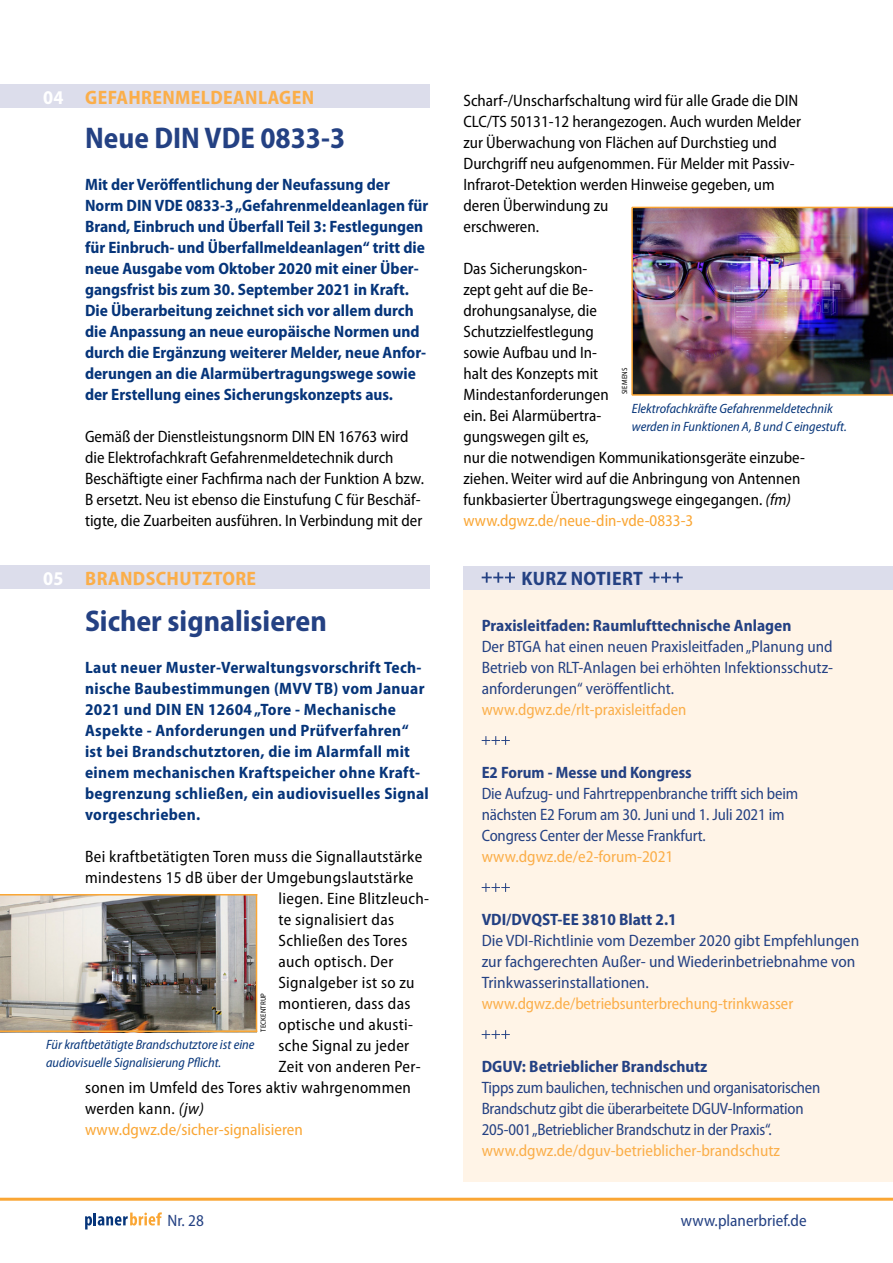
<style>
.page{position:relative;width:893px;height:1263px;background:#fff}
.page>*{position:absolute;margin:0;border:0;box-sizing:border-box;transform-origin:0 0}
.t1{font:700 semi-condensed 30px "Myriad Pro";color:#244183}
.t2{font:700 semi-condensed 19.5px "Myriad Pro";letter-spacing:.02em;color:#fbae49}
.t3{font:700 semi-condensed 19.5px "Myriad Pro";letter-spacing:.02em;color:#244183}
.t4{font:700 semi-condensed 19.5px "Myriad Pro";color:#fff}
.t5{font:semi-condensed 16.5px/21px "Myriad Pro";color:#000}
.t6{font:semi-condensed 16.5px/21px "Myriad Pro";letter-spacing:-.01em;color:#244183}
.t7{font:700 semi-condensed 16.5px/21px "Myriad Pro";color:#06357a}
.t8{font:semi-condensed 16.5px "Myriad Pro";letter-spacing:.02em;color:#000}
.t9{font:700 semi-condensed 16.5px/21px "Myriad Pro";letter-spacing:.02em;color:#06357a}
.t10{font:semi-condensed 16.5px "Myriad Pro";color:#fbae49}
.t11{font:700 semi-condensed 16.5px "Myriad Pro";color:#244183}
.t12{font:semi-condensed 16.5px "Myriad Pro";color:#faa634}
.t13{font:italic semi-condensed 13.5px/18px "Myriad Pro";color:#06357a}
.t14{font:semi-condensed 7.5px "Myriad Pro";letter-spacing:.02em;color:#000}
.s1{font-style:italic}
.s2{color:#faa634}
</style>
<div class="page">
<div style="left:463px;top:567px;width:430px;height:614px;background:#fff4e7"></div>
<div style="left:463px;top:566px;width:430px;height:23px;background:#dcddeb"></div>
<hr style="left:0;top:1198px;width:893px;height:3px;background:#faa634">
<div style="left:0;top:85px;width:429px;height:23px;background:#dcddeb"></div>
<div style="left:0;top:566px;width:429px;height:23px;background:#dcddeb"></div>
<svg style="left:85px;top:1212px;width:77px;height:17px"></svg>
<img style="left:631px;top:207px;width:262px;height:189px">
<svg style="left:482px;top:736px;width:28px;height:9px"></svg>
<svg style="left:482px;top:883px;width:28px;height:9px"></svg>
<svg style="left:482px;top:1030px;width:28px;height:9px"></svg>
<svg style="left:649px;top:572px;width:34px;height:11px"></svg>
<svg style="left:482px;top:572px;width:33px;height:11px"></svg>
<img style="left:0;top:895px;width:256px;height:135px">
<hr style="left:256px;top:894px;width:1px;height:138px;background:#faa634">
<hr style="left:0;top:1030px;width:257px;height:2px;background:#faa634">
<hr style="left:0;top:894px;width:257px;height:1px;background:#faa634">
<p class="t4" style="left:43px;top:86px;width:22px">04</p>
<p class="t4" style="left:43px;top:567px;width:22px">05</p>
<p class="t2" style="left:85px;top:86px;width:230px">GEFAHRENMELDEANLAGEN</p>
<h1 class="t1" style="left:85px;top:121px;width:262px">Neue DIN VDE 0833-3</h1>
<p class="t7" style="left:85px;top:174px;width:345px">Mit der Veröffentlichung der Neufassung der Norm DIN VDE 0833-3 „Gefahrenmeldeanlagen für Brand, Einbruch und Überfall Teil 3: Festlegungen für Einbruch- und Überfallmeldeanlagen“ tritt die neue Ausgabe vom Oktober 2020 mit einer Über&shy;gangsfrist bis zum 30. September 2021 in Kraft.<br>Die Überarbeitung zeichnet sich vor allem durch die Anpassung an neue europäische Normen und durch die Ergänzung weiterer Melder, neue Anfor&shy;derungen an die Alarmübertragungswege sowie der Erstellung eines Sicherungskonzepts aus.</p>
<p class="t5" style="left:85px;top:426px;width:340px">Gemäß der Dienstleistungsnorm DIN EN 16763 wird die Elektrofachkraft Gefahrenmeldetechnik durch Beschäftigte einer Fachfirma nach der Funktion A bzw.<br>B ersetzt. Neu ist ebenso die Einstufung C für Beschäf&shy;tigte, die Zuarbeiten ausführen. In Verbindung mit der</p>
<p class="t2" style="left:85px;top:567px;width:172px">BRANDSCHUTZTORE</p>
<h1 class="t1" style="left:85px;top:604px;width:243px">Sicher signalisieren</h1>
<p class="t9" style="left:85px;top:657px;width:345px">Laut neuer Muster-Verwaltungsvorschrift Tech&shy;nische Baubestimmungen (MVV TB) vom Januar 2021 und DIN EN 12604 „Tore - Mechanische Aspekte - Anforderungen und Prüfverfahren“ ist bei Brandschutztoren, die im Alarmfall mit einem mechanischen Kraftspeicher ohne Kraft&shy;begrenzung schließen, ein audiovisuelles Signal vorgeschrieben.</p>
<p class="t8" style="left:85px;top:848px;width:339px">Bei kraftbetätigten Toren muss die Signallautstärke</p>
<p class="t8" style="left:85px;top:869px;width:330px">mindestens 15 dB über der Umgebungslautstärke</p>
<p class="t8" style="left:278px;top:890px;width:152px">liegen. Eine Blitzleuch-</p>
<p class="t8" style="left:278px;top:911px;width:117px">te signalisiert das</p>
<p class="t8" style="left:278px;top:932px;width:130px">Schließen des Tores</p>
<p class="t8" style="left:278px;top:953px;width:117px">auch optisch. Der</p>
<p class="t8" style="left:278px;top:974px;width:138px">Signalgeber ist so zu</p>
<p class="t8" style="left:278px;top:995px;width:133px">montieren, dass das</p>
<p class="t8" style="left:278px;top:1016px;width:136px">optische und akusti-</p>
<p class="t8" style="left:278px;top:1037px;width:132px">sche Signal zu jeder</p>
<p class="t8" style="left:278px;top:1058px;width:144px">Zeit von anderen Per-</p>
<p class="t8" style="left:85px;top:1079px;width:327px">sonen im Umfeld des Tores aktiv wahrgenommen</p>
<p class="t8" style="left:85px;top:1100px;width:120px">werden kann. <span class="s1">(jw)</span></p>
<p class="t12" style="left:85px;top:1121px;width:219px">www.dgwz.de/sicher-signalisieren</p>
<p class="t14" style="left:259px;top:1032px;width:40px;rotate:-90deg">TECKENTRUP</p>
<p class="t13" style="left:46px;top:1036px;width:210px">Für kraftbetätigte Brandschutztore ist eine audiovisuelle Signalisierung Pflicht.</p>
<p class="t5" style="left:463px;top:90px;width:339px">Scharf-/Unscharfschaltung wird für alle Grade die DIN CLC/TS 50131-12 herangezogen. Auch wurden Melder zur Überwachung von Flächen auf Durchstieg und Durchgriff neu aufgenommen. Für Melder mit Passiv-Infrarot-Detektion werden Hinweise gegeben, um deren Überwindung zu<br>erschweren.</p>
<p class="t5" style="left:463px;top:258px;width:343px">Das Sicherungskon-<br>zept geht auf die Be-<br>drohungsanalyse, die<br>Schutzzielfestlegung<br>sowie Aufbau und In-<br>halt des Konzepts mit<br>Mindestanforderungen<br>ein. Bei Alarmübertra-<br>gungswegen gilt es,<br>nur die notwendigen Kommunikationsgeräte einzube&shy;ziehen. Weiter wird auf die Anbringung von Antennen funkbasierter Übertragungswege eingegangen. <span class="s1">(fm) </span><span class="s2">www.dgwz.de/neue-din-vde-0833-3</span></p>
<p class="t14" style="left:621px;top:394px;width:28px;rotate:-90deg">SIEMENS</p>
<p class="t13" style="left:632px;top:400px;width:216px">Elektrofachkräfte Gefahrenmeldetechnik werden in Funktionen A, B und C eingestuft.</p>
<p class="t3" style="left:521px;top:567px;width:123px">KURZ NOTIERT</p>
<p class="t11" style="left:482px;top:616px;width:311px">Praxisleitfaden: Raumlufttechnische Anlagen</p>
<p class="t6" style="left:482px;top:636px;width:353px;text-align:justify">Der BTGA hat einen neuen Praxisleitfaden „Planung und Betrieb von RLT-Anlagen bei erhöhten Infektionsschutz&shy;anforderungen“ veröffentlicht.</p>
<p class="t10" style="left:482px;top:701px;width:206px">www.dgwz.de/rlt-praxisleitfaden</p>
<p class="t11" style="left:482px;top:763px;width:212px">E2 Forum - Messe und Kongress</p>
<p class="t6" style="left:482px;top:783px;width:318px">Die Aufzug- und Fahrtreppenbranche trifft sich beim nächsten E2 Forum am 30. Juni und 1. Juli 2021 im<br>Congress Center der Messe Frankfurt.</p>
<p class="t10" style="left:482px;top:848px;width:193px">www.dgwz.de/e2-forum-2021</p>
<p class="t11" style="left:482px;top:910px;width:197px">VDI/DVQST-EE 3810 Blatt 2.1</p>
<p class="t6" style="left:482px;top:930px;width:379px">Die VDI-Richtlinie vom Dezember 2020 gibt Empfehlungen zur fachgerechten Außer- und Wiederinbetriebnahme von<br>Trinkwasserinstallationen.</p>
<p class="t10" style="left:482px;top:995px;width:313px">www.dgwz.de/betriebsunterbrechung-trinkwasser</p>
<p class="t11" style="left:482px;top:1057px;width:227px">DGUV: Betrieblicher Brandschutz</p>
<p class="t6" style="left:482px;top:1077px;width:340px">Tipps zum baulichen, technischen und organisatorischen<br>Brandschutz gibt die überarbeitete DGUV-Information<br>205-001 „Betrieblicher Brandschutz in der Praxis“.</p>
<p class="t10" style="left:482px;top:1142px;width:300px">www.dgwz.de/dguv-betrieblicher-brandschutz</p>
<p class="t6" style="left:167px;top:1210px;width:38px">Nr. 28</p>
<p class="t6" style="left:681px;top:1210px;width:127px">www.planerbrief.de</p>
</div>
